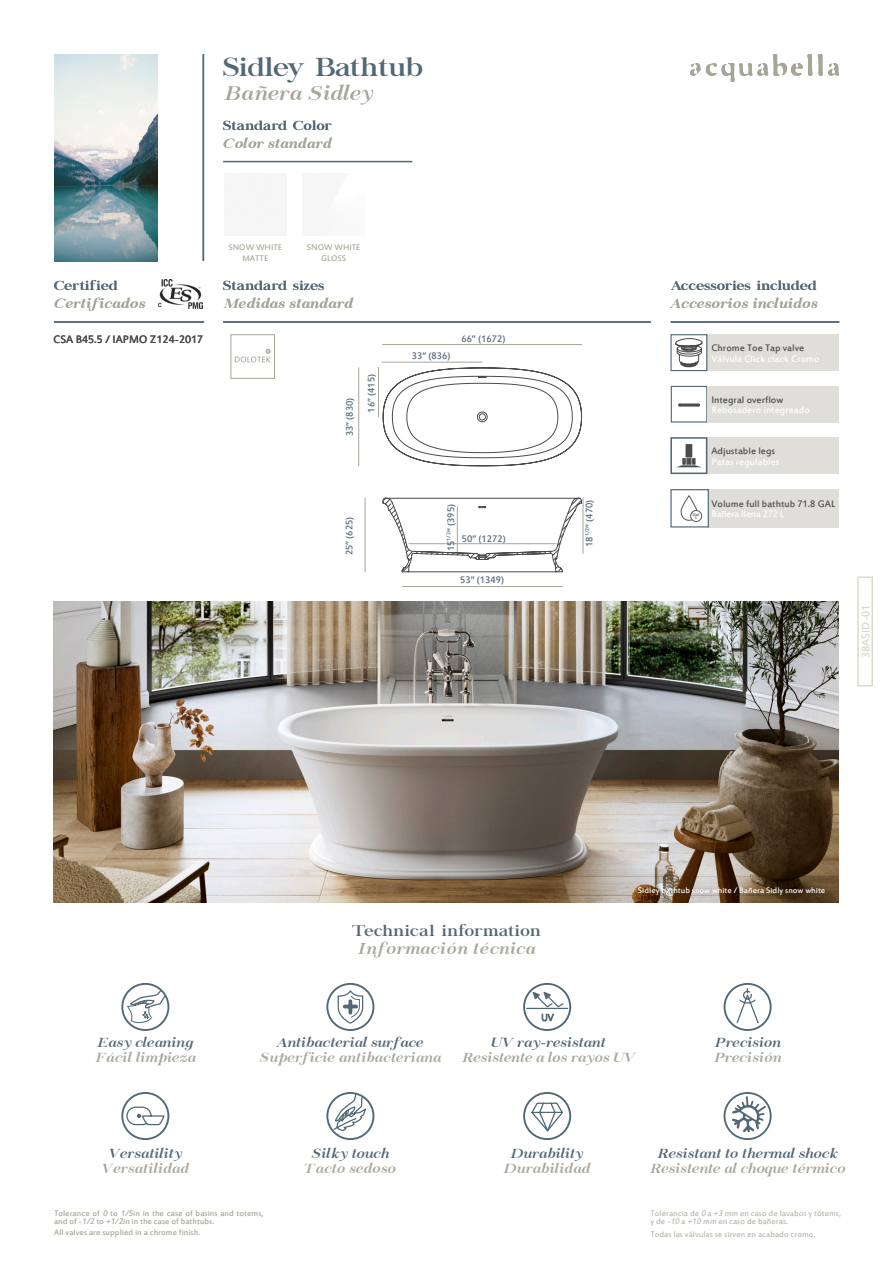
<style>
.page{position:relative;width:893px;height:1263px;background:#fff}
.page>*{position:absolute;margin:0;border:0;box-sizing:border-box;transform-origin:0 0}
.t1{font:25.8px "Chapaza";color:#526875;scale:1.16 1}
.t2{font:italic 19.35px "Chapaza Italic Ok";color:#a6a598;scale:1.16 1}
.t3{font:15.45px "Chapaza";letter-spacing:.02em;color:#526875;scale:1.16 1}
.t4{font:italic 15.45px "Chapaza Italic Ok";letter-spacing:.02em;color:#a6a598;scale:1.16 1}
.t5{font:italic 12.9px "Chapaza Italic Ok";letter-spacing:.01em;color:#a6a598;scale:1.16 1}
.t6{font:italic 12.9px "Chapaza Italic Ok";color:#526875;scale:1.16 1}
.t7{font:12.9px "Chapaza";letter-spacing:.02em;color:#526875;scale:1.16 1}
.t8{font:12px "Estrangelo Edessa";color:#4b4c4d}
.t9{font:12px "Estrangelo Edessa";color:#d7d6cd}
.t10{font:10.5px "Estrangelo Edessa";color:#526875}
.t11{font:10.5px "Estrangelo Edessa";color:#4b4c4d}
.t12{font:10.5px "Estrangelo Edessa";color:#fff}
.t13{font:10.5px "Estrangelo Edessa";letter-spacing:-.02em;color:#fff}
.t14{font:9px/7.5px "Estrangelo Edessa";color:#a6a598}
.t15{font:9px "Estrangelo Edessa";color:#fff}
.t16{font:4.95px "Estrangelo Edessa";color:#4b4c4d}
.s1{font-style:italic}
</style>
<div class="page">
<div style="left:230px;top:334px;width:45px;height:45px;border:1px solid #a6a598"></div>
<svg style="left:235px;top:349px;width:36px;height:13px"></svg>
<img style="left:159px;top:280px;width:44px;height:28px">
<div style="left:857px;top:576px;width:16px;height:110px;border:2px solid #dcdacf"></div>
<svg style="left:706px;top:54px;width:106px;height:28px"></svg>
<svg style="left:818px;top:54px;width:21px;height:22px"></svg>
<svg style="left:690px;top:63px;width:10px;height:13px"></svg>
<hr style="left:671px;top:321px;width:168px;height:2px;background:#526875">
<hr style="left:203px;top:54px;width:1px;height:207px;background:#526875">
<hr style="left:54px;top:321px;width:150px;height:2px;background:#526875">
<hr style="left:223px;top:321px;width:428px;height:2px;background:#526875">
<div style="left:121px;top:983px;width:48px;height:48px;border:2px solid #526875;border-radius:50%"></div>
<svg style="left:126px;top:989px;width:41px;height:35px"></svg>
<div style="left:326px;top:983px;width:48px;height:48px;border:2px solid #526875;border-radius:50%"></div>
<svg style="left:337px;top:988px;width:27px;height:37px"></svg>
<div style="left:121px;top:1092px;width:48px;height:48px;border:2px solid #526875;border-radius:50%"></div>
<svg style="left:126px;top:1106px;width:39px;height:20px"></svg>
<div style="left:523px;top:983px;width:48px;height:48px;border:2px solid #526875;border-radius:50%"></div>
<svg style="left:525px;top:991px;width:44px;height:30px"></svg>
<div style="left:724px;top:1092px;width:48px;height:48px;border:2px solid #526875;border-radius:50%"></div>
<svg style="left:730px;top:1095px;width:38px;height:39px"></svg>
<div style="left:326px;top:1092px;width:48px;height:48px;border:2px solid #526875;border-radius:50%"></div>
<svg style="left:333px;top:1093px;width:34px;height:39px"></svg>
<div style="left:523px;top:1092px;width:48px;height:48px;border:2px solid #526875;border-radius:50%"></div>
<svg style="left:530px;top:1101px;width:34px;height:33px"></svg>
<div style="left:724px;top:983px;width:48px;height:48px;border:2px solid #526875;border-radius:50%"></div>
<svg style="left:736px;top:987px;width:23px;height:36px"></svg>
<hr style="left:223px;top:161px;width:189px;height:1px;background:#526875">
<img style="left:54px;top:54px;width:104px;height:207px">
<img style="left:53px;top:602px;width:785px;height:300px">
<svg style="left:681px;top:403px;width:16px;height:4px"></svg>
<svg style="left:678px;top:403px;width:3px;height:4px"></svg>
<svg style="left:697px;top:403px;width:3px;height:4px"></svg>
<div style="left:671px;top:386px;width:36px;height:37px;border:1px solid #526875"></div>
<div style="left:707px;top:386px;width:132px;height:36px;background:#dfded8"></div>
<div style="left:707px;top:334px;width:132px;height:37px;background:#dfded8"></div>
<div style="left:670px;top:334px;width:37px;height:37px;border:1px solid #526875"></div>
<div style="left:707px;top:438px;width:132px;height:36px;background:#dfded8"></div>
<div style="left:670px;top:437px;width:37px;height:37px;border:2px solid #526875"></div>
<div style="left:685px;top:444px;width:7px;height:13px;background:#4b4c4d"></div>
<svg style="left:677px;top:458px;width:24px;height:9px"></svg>
<div style="left:709px;top:489px;width:130px;height:38px;background:#dfded8"></div>
<div style="left:670px;top:489px;width:39px;height:38px;border:1px solid #526875"></div>
<svg style="left:680px;top:495px;width:17px;height:26px"></svg>
<div style="left:691px;top:510px;width:11px;height:11px;background:#fff;border-radius:50%"></div>
<div style="left:690px;top:510px;width:12px;height:12px;border:1px solid #57585a;border-radius:50%"></div>
<hr style="left:402px;top:586px;width:160px;height:1px;background:#a6a598">
<hr style="left:378px;top:367px;width:1px;height:50px;background:#a6a598">
<hr style="left:382px;top:362px;width:100px;height:1px;background:#a6a598">
<svg style="left:382px;top:497px;width:200px;height:75px"></svg>
<svg style="left:383px;top:367px;width:199px;height:99px"></svg>
<hr style="left:365px;top:498px;width:1px;height:74px;background:#a6a598">
<hr style="left:583px;top:498px;width:1px;height:55px;background:#a6a598">
<hr style="left:358px;top:368px;width:1px;height:98px;background:#a6a598">
<hr style="left:383px;top:344px;width:199px;height:1px;background:#a6a598">
<svg style="left:675px;top:338px;width:28px;height:29px"></svg>
<div style="left:227px;top:174px;width:59px;height:60px;background:#f6f6f7"></div>
<p class="t1" style="left:223px;top:52px;width:173px">Sidley Bathtub</p>
<p class="t2" style="left:223px;top:81px;width:131px">Bañera Sidley</p>
<h3 class="t7" style="left:223px;top:118px;width:95px">Standard Color</h3>
<h3 class="t5" style="left:223px;top:135px;width:95px">Color standard</h3>
<h3 class="t7" style="left:54px;top:278px;width:56px">Certified</h3>
<h3 class="t5" style="left:54px;top:296px;width:80px">Certificados</h3>
<h3 class="t8" style="left:53px;top:333px;width:152px">CSA B45.5 / IAPMO Z124-2017</h3>
<p class="t14" style="left:228px;top:244px;width:55px">SNOW WHITE</p>
<p class="t14" style="left:242px;top:255px;width:27px">MATTE</p>
<p class="t14" style="left:307px;top:244px;width:55px">SNOW WHITE</p>
<p class="t14" style="left:321px;top:255px;width:26px">GLOSS</p>
<h3 class="t7" style="left:223px;top:278px;width:89px">Standard sizes</h3>
<h3 class="t5" style="left:223px;top:295px;width:113px">Medidas standard</h3>
<p class="t10" style="left:344px;top:436px;width:40px;rotate:-90deg">33” (830)</p>
<p class="t10" style="left:366px;top:413px;width:40px;rotate:-90deg">16” (415)</p>
<p class="t10" style="left:344px;top:555px;width:40px;rotate:-90deg">25” (625)</p>
<p class="t10" style="left:412px;top:350px;width:40px">33” (836)</p>
<p class="t10" style="left:461px;top:333px;width:46px">66” (1672)</p>
<p class="t10" style="left:446px;top:551px;width:49px;rotate:-90deg">15<sup>1/2</sup>” (395)</p>
<p class="t10" style="left:462px;top:533px;width:46px">50” (1272)</p>
<p class="t10" style="left:460px;top:574px;width:46px">53” (1349)</p>
<p class="t10" style="left:584px;top:547px;width:49px;rotate:-90deg">18<sup>1/2</sup>” (470)</p>
<h3 class="t7" style="left:671px;top:278px;width:127px">Accessories included</h3>
<h3 class="t5" style="left:671px;top:296px;width:128px">Accesorios incluidos</h3>
<p class="t11" style="left:711px;top:343px;width:94px">Chrome Toe Tap valve</p>
<p class="t12" style="left:711px;top:353px;width:110px">Válvula Click clack Cromo</p>
<p class="t16" style="left:693px;top:512px;width:8px">Gal</p>
<p class="t16" style="left:695px;top:515px;width:4px">L</p>
<p class="t11" style="left:711px;top:394px;width:73px">Integral overflow</p>
<p class="t12" style="left:711px;top:405px;width:100px">Rebosadero integreado</p>
<p class="t11" style="left:711px;top:446px;width:65px">Adjustable legs</p>
<p class="t12" style="left:711px;top:456px;width:70px">Patas regulables</p>
<p class="t11" style="left:711px;top:498px;width:126px">Volume full bathtub 71.8 GAL</p>
<p class="t13" style="left:711px;top:509px;width:74px">Bañera llena 272 L</p>
<p class="t9" style="left:860px;top:658px;width:54px;rotate:-90deg">3BASID-01</p>
<h3 class="t6" style="left:97px;top:1034px;width:84px">Easy cleaning</h3>
<h3 class="t5" style="left:95px;top:1049px;width:89px">Fácil limpieza</h3>
<h3 class="t6" style="left:109px;top:1146px;width:65px">Versatility</h3>
<h3 class="t5" style="left:102px;top:1161px;width:77px">Versatilidad</h3>
<h3 class="t3" style="left:352px;top:922px;width:164px">Technical information</h3>
<h3 class="t4" style="left:357px;top:939px;width:155px">Información técnica</h3>
<p class="t15" style="left:638px;top:886px;width:189px">Sidley bathtub snow white / Bañera Sidly snow white</p>
<h3 class="t6" style="left:277px;top:1034px;width:128px">Antibacterial surface</h3>
<h3 class="t5" style="left:259px;top:1049px;width:159px">Superficie antibacteriana</h3>
<h3 class="t6" style="left:491px;top:1034px;width:100px">UV ray-resistant</h3>
<h3 class="t5" style="left:461px;top:1049px;width:152px">Resistente a los rayos UV</h3>
<h3 class="t6" style="left:714px;top:1034px;width:59px">Precision</h3>
<h3 class="t5" style="left:713px;top:1049px;width:60px">Precisión</h3>
<h3 class="t6" style="left:311px;top:1146px;width:69px">Silky touch</h3>
<h3 class="t5" style="left:305px;top:1161px;width:80px">Tacto sedoso</h3>
<h3 class="t6" style="left:511px;top:1146px;width:64px">Durability</h3>
<h3 class="t5" style="left:504px;top:1161px;width:76px">Durabilidad</h3>
<h3 class="t6" style="left:657px;top:1146px;width:158px">Resistant to thermal shock</h3>
<h3 class="t5" style="left:649px;top:1161px;width:171px">Resistente al choque térmico</h3>
<p class="t14" style="left:54px;top:1210px;width:211px">Tolerance of <span class="s1">0</span> to <span class="s1">1/5</span>in in the case of basins and totems, and of <span class="s1">-1/2</span> to <span class="s1">+1/2in</span> in the case of bathtubs.</p>
<p class="t14" style="left:54px;top:1229px;width:148px">All valves are supplied in a chrome finish.</p>
<p class="t14" style="left:650px;top:1210px;width:192px">Tolerancia de <span class="s1">0</span> a <span class="s1">+3 mm</span> en caso de lavabos y tótems, y de <span class="s1">-10</span> a <span class="s1">+10 mm</span> en caso de bañeras.</p>
<p class="t14" style="left:650px;top:1230px;width:167px">Todas las válvulas se sirven en acabado cromo.</p>
</div>
